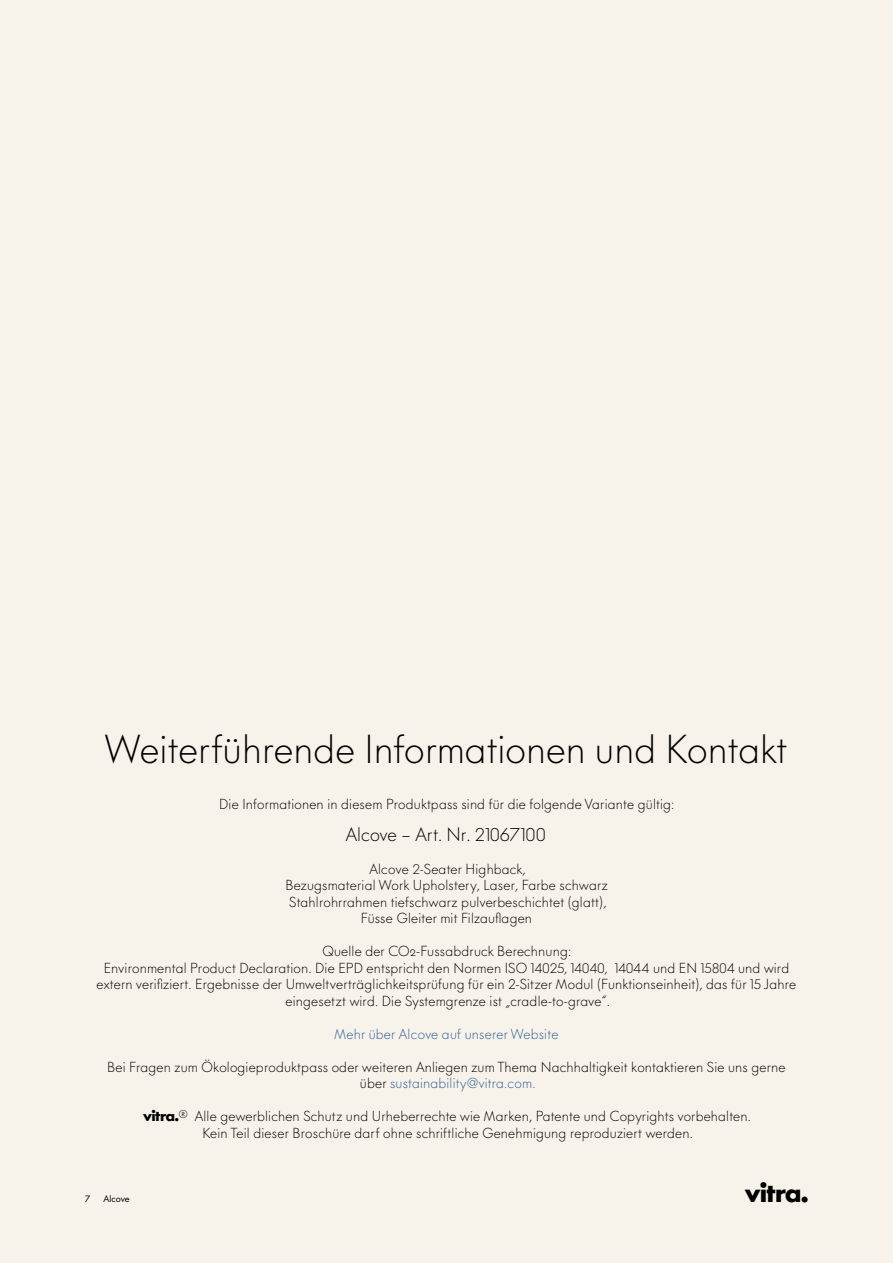
<style>
.page{position:relative;width:893px;height:1263px;background:#f7f3ea}
.page>*{position:absolute;margin:0;border:0;box-sizing:border-box;transform-origin:0 0}
.t1{font:300 37.5px "V Futura";letter-spacing:.005em;color:#000}
.t2{font:700 24px "V Futura";color:#000}
.t3{font:300 18px "V Futura";letter-spacing:.005em;color:#000}
.t4{font:300 13.5px/16.5px "V Futura";letter-spacing:.015em;color:#000;text-align:center}
.t5{font:300 13.5px "V Futura";letter-spacing:.015em;color:#325e95}
.t6{font:9px "V Futura";color:#000}
.s1{color:#325e95}
</style>
<div class="page">
<h1 class="t1" style="left:105px;top:726px;width:684px">Weiterführende Informationen und Kontakt</h1>
<p class="t4" style="left:219px;top:796px;width:457px">Die Informationen in diesem Produktpass sind für die folgende Variante gültig:</p>
<h3 class="t3" style="left:346px;top:823px;width:201px">Alcove – Art. Nr. 21067100</h3>
<p class="t4" style="left:286px;top:861px;width:324px">Alcove 2-Seater Highback,<br>Bezugsmaterial Work Upholstery, Laser, Farbe schwarz Stahlrohrrahmen tiefschwarz pulverbeschichtet (glatt), Füsse Gleiter mit Filzauflagen</p>
<p class="t4" style="left:97px;top:943px;width:701px">Quelle der CO2-Fussabdruck Berechnung:<br>Environmental Product Declaration. Die EPD entspricht den Normen ISO 14025, 14040, 14044 und EN 15804 und wird extern verifiziert. Ergebnisse der Umweltverträglichkeitsprüfung für ein 2-Sitzer Modul (Funktionseinheit), das für 15 Jahre eingesetzt wird. Die Systemgrenze ist „cradle-to-grave“.</p>
<p class="t5" style="left:335px;top:1026px;width:225px">Mehr über Alcove auf unserer Website</p>
<p class="t4" style="left:107px;top:1059px;width:680px">Bei Fragen zum Ökologieproduktpass oder weiteren Anliegen zum Thema Nachhaltigkeit kontaktieren Sie uns gerne über <span class="s1">sustainability@vitra.com.</span></p>
<p class="t4" style="left:143px;top:1108px;width:609px">v<sup>®</sup> Alle gewerblichen Schutz und Urheberrechte wie Marken, Patente und Copyrights vorbehalten.<br>Kein Teil dieser Broschüre darf ohne schriftliche Genehmigung reproduziert werden.</p>
<p class="t6" style="left:85px;top:1193px;width:6px">7</p>
<p class="t6" style="left:103px;top:1193px;width:28px">Alcove</p>
<h2 class="t2" style="left:745px;top:1177px;width:64px">v</h2>
</div>
